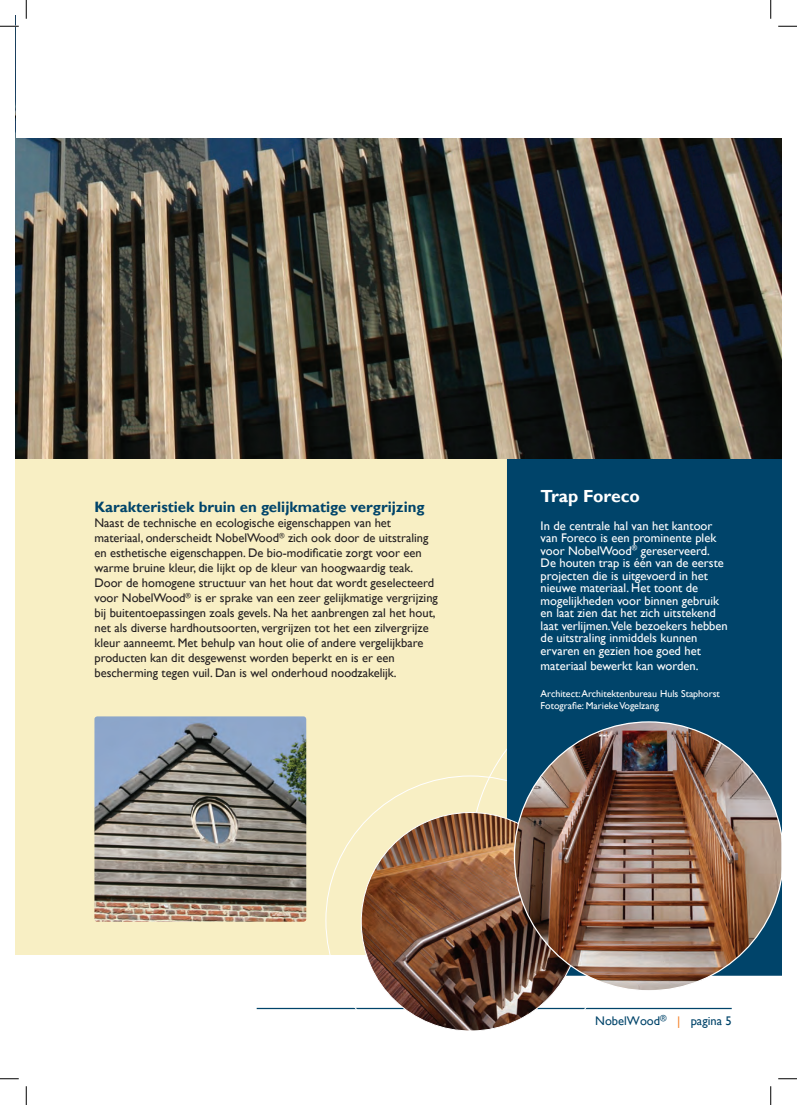
<style>
.page{position:relative;width:797px;height:1105px;background:#fff}
.page>*{position:absolute;margin:0;border:0;box-sizing:border-box;transform-origin:0 0}
.t1{font:700 17.5px "Gill Sans";letter-spacing:-.005em;color:#fff}
.t2{font:700 15px "Gill Sans";color:#00446a}
.t3{font:12.5px/15px "Gill Sans";color:#231f20}
.t4{font:12.5px/12.5px "Gill Sans";color:#fff}
.t5{font:12.5px "Gill Sans";color:#00446a}
.t6{font:10px/12px "Gill Sans";color:#fff}
.s1{color:#f48026}
</style>
<div class="page">
<div style="left:16px;top:459px;width:10px;height:496px;background:#f8efc4"></div>
<div style="left:26px;top:459px;width:755px;height:496px;background:#f8efc4"></div>
<svg style="left:470px;top:748px;width:262px;height:262px"></svg>
<hr style="left:257px;top:1008px;width:474px;height:1px;background:#00446a">
<div style="left:507px;top:459px;width:274px;height:352px;background:#00446a"></div>
<img style="left:16px;top:138px;width:765px;height:321px">
<img style="left:360px;top:811px;width:221px;height:220px">
<img style="left:94px;top:716px;width:212px;height:206px">
<img style="left:514px;top:721px;width:267px;height:270px">
<svg style="left:0;top:25px;width:19px;height:2px"></svg>
<svg style="left:778px;top:25px;width:19px;height:2px"></svg>
<svg style="left:0;top:1078px;width:19px;height:1px"></svg>
<svg style="left:778px;top:1078px;width:19px;height:1px"></svg>
<svg style="left:25px;top:0;width:2px;height:19px"></svg>
<svg style="left:25px;top:1086px;width:2px;height:19px"></svg>
<svg style="left:770px;top:0;width:1px;height:19px"></svg>
<svg style="left:770px;top:1086px;width:1px;height:19px"></svg>
<p class="t2" style="left:94px;top:498px;width:332px">Karakteristiek bruin en gelijkmatige vergrijzing</p>
<p class="t3" style="left:94px;top:516px;width:345px">Naast de technische en ecologische eigenschappen van het materiaal, onderscheidt NobelWood<sup>®</sup> zich ook door de uitstraling en esthetische eigenschappen. De bio-modificatie zorgt voor een warme bruine kleur, die lijkt op de kleur van hoogwaardig teak.<br>Door de homogene structuur van het hout dat wordt geselecteerd voor NobelWood<sup>®</sup> is er sprake van een zeer gelijkmatige vergrijzing bij buitentoepassingen zoals gevels. Na het aanbrengen zal het hout, net als diverse hardhoutsoorten, vergrijzen tot het een zilvergrijze kleur aanneemt. Met behulp van hout olie of andere vergelijkbare producten kan dit desgewenst worden beperkt en is er een bescherming tegen vuil. Dan is wel onderhoud noodzakelijk.</p>
<h1 class="t1" style="left:540px;top:486px;width:101px">Trap Foreco</h1>
<p class="t4" style="left:540px;top:519px;width:189px">In de centrale hal van het kantoor van Foreco is een prominente plek voor NobelWood<sup>®</sup> gereserveerd.<br>De houten trap is één van de eerste projecten die is uitgevoerd in het nieuwe materiaal. Het toont de mogelijkheden voor binnen gebruik en laat zien dat het zich uitstekend laat verlijmen.Vele bezoekers hebben de uitstraling inmiddels kunnen ervaren en gezien hoe goed het</p>
<p class="t4" style="left:540px;top:659px;width:159px">materiaal bewerkt kan worden.</p>
<p class="t6" style="left:540px;top:687px;width:181px">Architect: Architektenbureau Huls Staphorst<br>Fotografie: MariekeVogelzang</p>
<p class="t5" style="left:595px;top:1014px;width:138px">NobelWood<sup>®</sup> <span class="s1">|</span> pagina 5</p>
</div>
